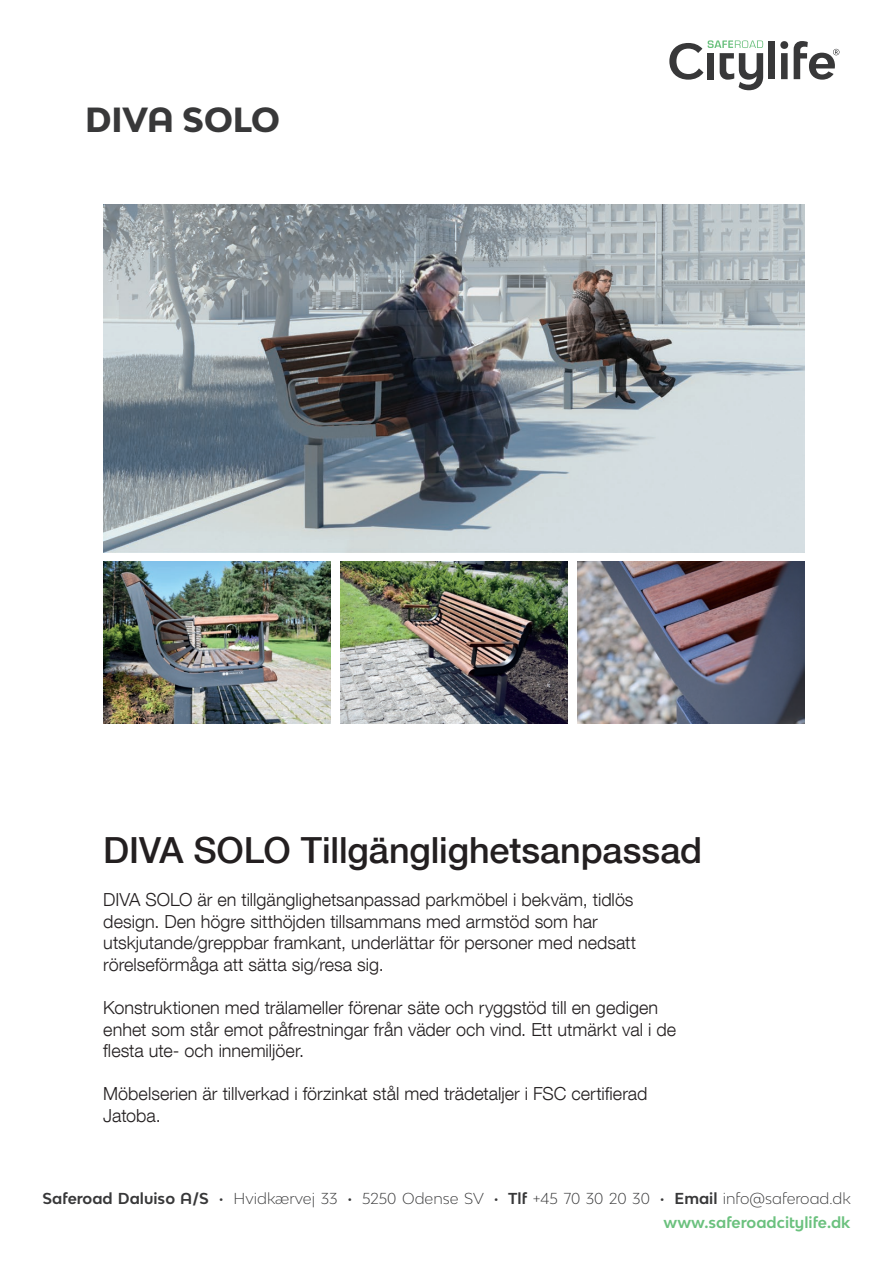
<style>
.page{position:relative;width:893px;height:1263px;background:#fff}
.page>*{position:absolute;margin:0;border:0;box-sizing:border-box;transform-origin:0 0}
.t1{font:500 36px "Helvetica Neue LT Com";letter-spacing:-.005em;color:#231f20}
.t2{font:800 33px "Bw Modelica SS01";color:#383839}
.t3{font:300 18px/21.6px "Helvetica Neue LT Com";color:#231f20}
.t4{font:300 15px/23.5px "Bw Modelica SS01";color:#383839;text-align:right}
.s1{font-weight:700}
.s2{font-weight:700;color:#6bc17e}
</style>
<div class="page">
<div style="left:768px;top:42px;width:7px;height:37px;background:#383839"></div>
<svg style="left:780px;top:41px;width:8px;height:38px"></svg>
<svg style="left:794px;top:41px;width:45px;height:39px"></svg>
<svg style="left:669px;top:40px;width:94px;height:50px"></svg>
<img style="left:103px;top:204px;width:702px;height:348px">
<img style="left:103px;top:561px;width:228px;height:163px">
<img style="left:340px;top:561px;width:228px;height:163px">
<img style="left:577px;top:561px;width:228px;height:163px">
<p class="t2" style="left:85px;top:98px;width:196px">DIVA SOLO</p>
<p class="t1" style="left:103px;top:829px;width:600px">DIVA SOLO Tillgänglighetsanpassad</p>
<p class="t3" style="left:103px;top:888px;width:534px">DIVA SOLO är en tillgänglighetsanpassad parkmöbel i bekväm, tidlös design. Den högre sitthöjden tillsammans med armstöd som har utskjutande/greppbar framkant, underlättar för personer med nedsatt rörelseförmåga att sätta sig/resa sig.</p>
<p class="t3" style="left:103px;top:996px;width:574px">Konstruktionen med trälameller förenar säte och ryggstöd till en gedigen enhet som står emot påfrestningar från väder och vind. Ett utmärkt val i de flesta ute- och innemiljöer.</p>
<p class="t3" style="left:103px;top:1083px;width:546px">Möbelserien är tillverkad i förzinkat stål med trädetaljer i FSC certifierad<br>Jatoba.</p>
<p class="t4" style="left:43px;top:1186px;width:810px"><span class="s1">Saferoad Daluiso A/S ·</span> Hvidkærvej 33 <span class="s1">·</span> 5250 Odense SV <span class="s1">· Tlf</span> +45 70 30 20 30 <span class="s1">· Email</span> info@saferoad.dk <span class="s2">www.saferoadcitylife.dk</span></p>
</div>
